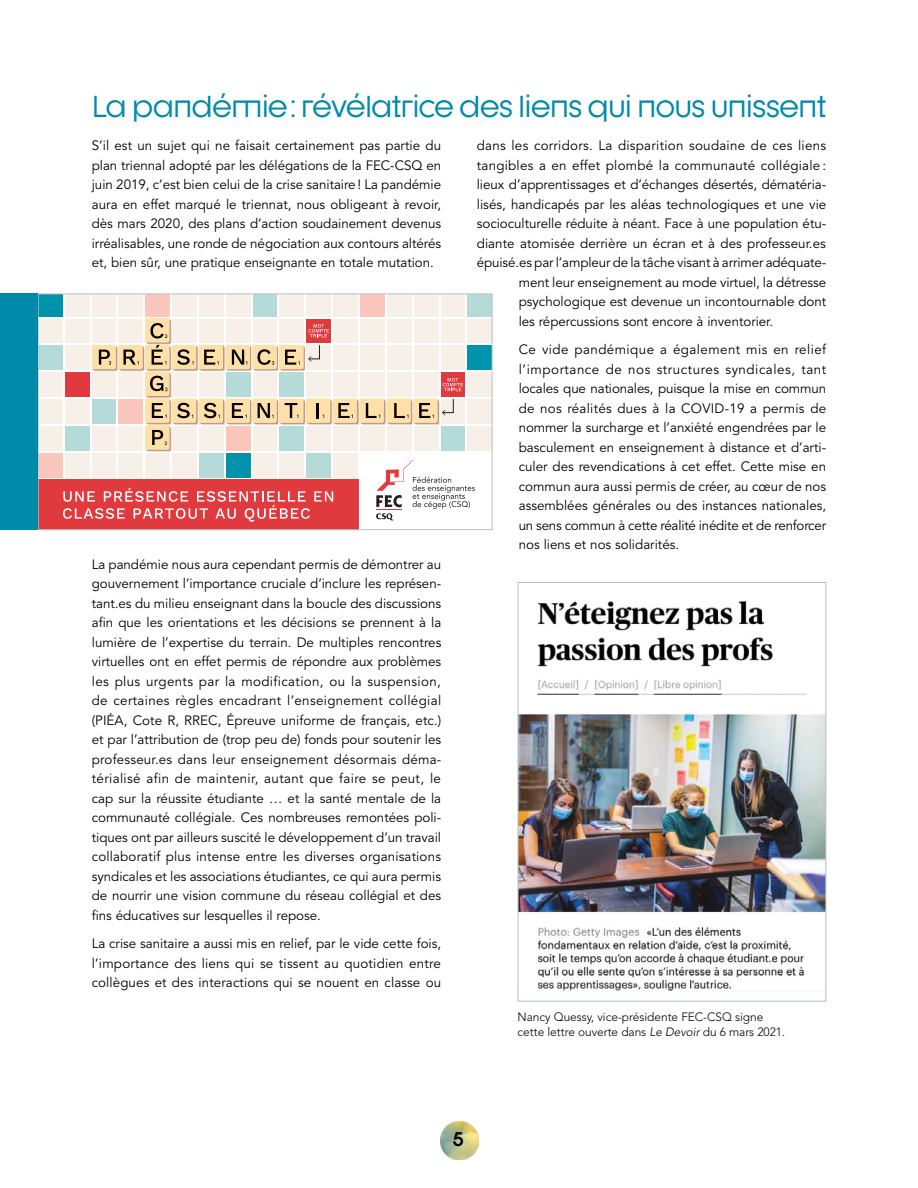
<style>
.page{position:relative;width:918px;height:1188px;background:#fff}
.page>*{position:absolute;margin:0;border:0;box-sizing:border-box;transform-origin:0 0}
.t1{font:30px "Dystopian";letter-spacing:-.01em;color:#008aaa}
.t2{font:700 19.5px "Dystopian";color:#000}
.t3{font:13.5px/19.5px "Avenir LT Std";letter-spacing:-.005em;color:#000;text-align:justify}
.t4{font:13.5px "Avenir LT Std";letter-spacing:.02em;color:#000}
.t5{font:300 12px/15px "Avenir LT Std";letter-spacing:-.005em;color:#000}
.s1{font-style:italic}
</style>
<div class="page">
<svg style="left:40px;top:296px;width:450px;height:182px;background:#dee0db"></svg>
<hr style="left:38px;top:451px;width:454px;height:2px;background:#fff">
<hr style="left:38px;top:424px;width:454px;height:2px;background:#fff">
<hr style="left:38px;top:397px;width:454px;height:2px;background:#fff">
<hr style="left:38px;top:371px;width:454px;height:1px;background:#fff">
<hr style="left:38px;top:344px;width:454px;height:1px;background:#fff">
<hr style="left:38px;top:317px;width:454px;height:1px;background:#fff">
<hr style="left:466px;top:294px;width:1px;height:236px;background:#fff">
<hr style="left:439px;top:294px;width:1px;height:236px;background:#fff">
<hr style="left:412px;top:294px;width:1px;height:236px;background:#fff">
<hr style="left:385px;top:294px;width:2px;height:236px;background:#fff">
<hr style="left:358px;top:294px;width:2px;height:236px;background:#fff">
<hr style="left:331px;top:294px;width:2px;height:236px;background:#fff">
<hr style="left:305px;top:294px;width:1px;height:236px;background:#fff">
<hr style="left:278px;top:294px;width:1px;height:236px;background:#fff">
<hr style="left:251px;top:294px;width:1px;height:236px;background:#fff">
<hr style="left:224px;top:294px;width:2px;height:236px;background:#fff">
<hr style="left:197px;top:294px;width:2px;height:236px;background:#fff">
<hr style="left:170px;top:294px;width:2px;height:236px;background:#fff">
<hr style="left:143px;top:294px;width:2px;height:236px;background:#fff">
<hr style="left:117px;top:294px;width:1px;height:236px;background:#fff">
<hr style="left:90px;top:294px;width:1px;height:236px;background:#fff">
<hr style="left:63px;top:294px;width:1px;height:236px;background:#fff">
<div style="left:91px;top:345px;width:25px;height:24px;background:#ffeed1;border-radius:2px"></div>
<div style="left:145px;top:318px;width:24px;height:24px;background:#ffe0a8;border-radius:2px"></div>
<div style="left:38px;top:479px;width:321px;height:51px;background:#e13a3e"></div>
<svg style="left:63px;top:488px;width:270px;height:34px"></svg>
<div style="left:360px;top:453px;width:132px;height:77px;background:#fff"></div>
<svg style="left:376px;top:460px;width:99px;height:61px"></svg>
<svg style="left:92px;top:319px;width:371px;height:133px;background:#eadcca"></svg>
<div style="left:38px;top:294px;width:454px;height:236px;border:1px solid #bcbec0"></div>
<div style="left:0;top:294px;width:38px;height:236px;background:#008aaa"></div>
<img style="left:520px;top:600px;width:304px;height:391px">
<div style="left:518px;top:582px;width:308px;height:420px;border:1px solid #bcbec0"></div>
<img style="left:440px;top:1121px;width:38px;height:38px">
<h1 class="t1" style="left:92px;top:88px;width:736px">La pandémie: révélatrice des liens qui nous unissent</h1>
<p class="t3" style="left:92px;top:136px;width:351px">S’il est un sujet qui ne faisait certainement pas partie du plan triennal adopté par les délégations de la FEC-CSQ en juin 2019, c’est bien celui de la crise sanitaire! La pandémie aura en effet marqué le triennat, nous obligeant à revoir, dès mars 2020, des plans d’action soudainement devenus irréalisables, une ronde de négociation aux contours altérés et, bien sûr, une pratique enseignante en totale mutation.</p>
<p class="t4" style="left:477px;top:138px;width:351px">dans les corridors. La disparition soudaine de ces liens</p>
<p class="t4" style="left:477px;top:157px;width:351px">tangibles a en effet plombé la communauté collégiale :</p>
<p class="t3" style="left:477px;top:175px;width:351px">lieux d’apprentissages et d’échanges désertés, dématéria-</p>
<p class="t3" style="left:477px;top:195px;width:351px">lisés, handicapés par les aléas technologiques et une vie</p>
<p class="t3" style="left:477px;top:214px;width:351px">socioculturelle réduite à néant. Face à une population étu-</p>
<p class="t3" style="left:477px;top:234px;width:351px">diante atomisée derrière un écran et à des professeur.es</p>
<p class="t3" style="left:477px;top:253px;width:351px">épuisé.es par l’ampleur de la tâche visant à arrimer adéquate-</p>
<p class="t3" style="left:519px;top:273px;width:309px">ment leur enseignement au mode virtuel, la détresse</p>
<p class="t3" style="left:519px;top:292px;width:309px">psychologique est devenue un incontournable dont</p>
<p class="t3" style="left:519px;top:312px;width:256px">les répercussions sont encore à inventorier.</p>
<p class="t3" style="left:519px;top:340px;width:309px">Ce vide pandémique a également mis en relief l’importance de nos structures syndicales, tant locales que nationales, puisque la mise en commun de nos réalités dues à la COVID-19 a permis de nommer la surcharge et l’anxiété engendrées par le basculement en enseignement à distance et d’arti&shy;culer des revendications à cet effet. Cette mise en commun aura aussi permis de créer, au cœur de nos assemblées générales ou des instances nationales, un sens commun à cette réalité inédite et de renforcer nos liens et nos solidarités.</p>
<p class="t3" style="left:92px;top:555px;width:351px">La pandémie nous aura cependant permis de démontrer au gouvernement l’importance cruciale d’inclure les représen&shy;tant.es du milieu enseignant dans la boucle des discussions afin que les orientations et les décisions se prennent à la lumière de l’expertise du terrain. De multiples rencontres virtuelles ont en effet permis de répondre aux problèmes les plus urgents par la modification, ou la suspension, de certaines règles encadrant l’enseignement collégial (PIÉA, Cote R, RREC, Épreuve uniforme de français, etc.) et par l’attribution de (trop peu de) fonds pour soutenir les professeur.es dans leur enseignement désormais déma&shy;térialisé afin de maintenir, autant que faire se peut, le cap sur la réussite étudiante … et la santé mentale de la communauté collégiale. Ces nombreuses remontées poli&shy;tiques ont par ailleurs suscité le développement d’un travail collaboratif plus intense entre les diverses organisations syndicales et les associations étudiantes, ce qui aura permis de nourrir une vision commune du réseau collégial et des fins éducatives sur lesquelles il repose.</p>
<p class="t3" style="left:92px;top:934px;width:351px">La crise sanitaire a aussi mis en relief, par le vide cette fois, l’importance des liens qui se tissent au quotidien entre collègues et des interactions qui se nouent en classe ou</p>
<h2 class="t2" style="left:453px;top:1127px;width:12px">5</h2>
<p class="t5" style="left:518px;top:1010px;width:269px">Nancy Quessy, vice-présidente FEC-CSQ signe cette lettre ouverte dans <span class="s1">Le Devoir</span> du 6 mars 2021.</p>
</div>
